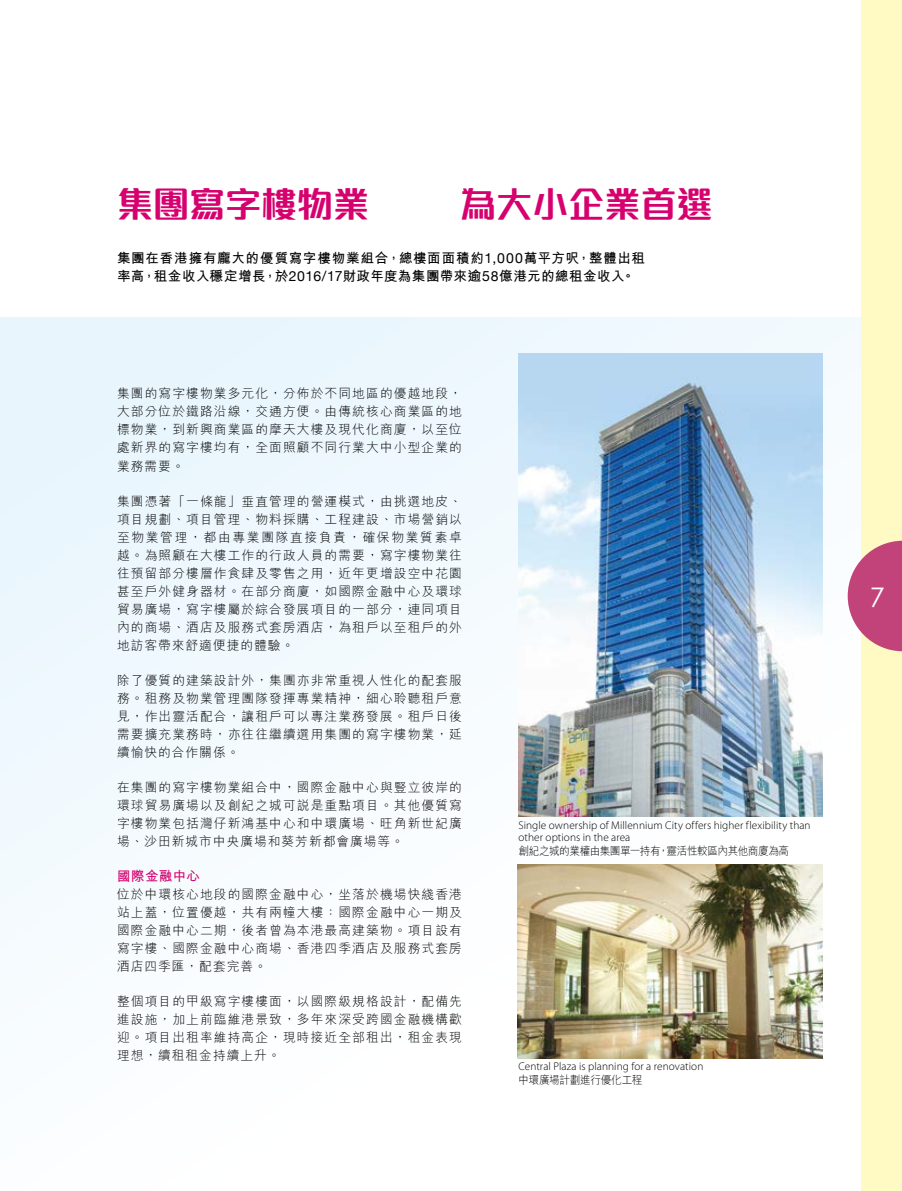
<style>
.page{position:relative;width:902px;height:1191px;background:#fff}
.page>*{position:absolute;margin:0;border:0;box-sizing:border-box;transform-origin:0 0}
.t1{font:700 36px "M Finance HK";color:#d6006f}
.t2{font:27px "Century Gothic";color:#fff}
.t3{font:700 13.5px/18px "M Hei HK";letter-spacing:.045em;color:#000}
.t4{font:700 13.5px "M Hei HK";letter-spacing:.025em;color:#d6006f}
.t5{font:300 12.75px/18px "M Hei HK";letter-spacing:.085em;color:#000;text-align:justify}
.t6{font:300 11.25px/12px "Myriad Pro";letter-spacing:.005em;color:#000}
.t7{font:300 11.25px "M Hei HK";letter-spacing:-.045em;color:#000;scale:.95 1}
.s1{font-family:"Helvetica Neue";font-weight:400;font-size:14.1px}
</style>
<div class="page">
<div style="left:0;top:318px;width:901px;height:873px;background:linear-gradient(to right,#f0f9fe,#fefefe)"></div>
<img style="left:518px;top:353px;width:304px;height:463px">
<img style="left:517px;top:864px;width:305px;height:195px">
<div style="left:861px;top:0;width:40px;height:1191px;background:#fffac4"></div>
<svg style="left:847px;top:541px;width:54px;height:110px"></svg>
<h1 class="t1" style="left:117px;top:185px;width:253px">集團寫字樓物業</h1>
<h1 class="t1" style="left:460px;top:185px;width:253px">為大小企業首選</h1>
<p class="t3" style="left:117px;top:248px;width:529px">集團在香港擁有龐大的優質寫字樓物業組合，總樓面面積約<span class="s1">1,000</span>萬平方呎，整體出租率高，租金收入穩定增長，於<span class="s1">2016/17</span>財政年度為集團帶來逾<span class="s1">58</span>億港元的總租金收入。</p>
<p class="t5" style="left:117px;top:384px;width:346px">集團的寫字樓物業多元化，分佈於不同地區的優越地段，大部分位於鐵路沿線，交通方便。由傳統核心商業區的地標物業，到新興商業區的摩天大樓及現代化商廈，以至位處新界的寫字樓均有，全面照顧不同行業大中小型企業的業務需要。</p>
<p class="t5" style="left:117px;top:491px;width:346px">集團憑著「一條龍」垂直管理的營運模式，由挑選地皮、項目規劃、項目管理、物料採購、工程建設、市場營銷以至物業管理，都由專業團隊直接負責，確保物業質素卓越。為照顧在大樓工作的行政人員的需要，寫字樓物業往往預留部分樓層作食肆及零售之用，近年更增設空中花園甚至戶外健身器材。在部分商廈，如國際金融中心及環球貿易廣場，寫字樓屬於綜合發展項目的一部分，連同項目內的商場、酒店及服務式套房酒店，為租戶以至租戶的外地訪客帶來舒適便捷的體驗。</p>
<p class="t5" style="left:117px;top:671px;width:346px">除了優質的建築設計外，集團亦非常重視人性化的配套服務。租務及物業管理團隊發揮專業精神，細心聆聽租戶意見，作出靈活配合，讓租戶可以專注業務發展。租戶日後需要擴充業務時，亦往往繼續選用集團的寫字樓物業，延續愉快的合作關係。</p>
<p class="t5" style="left:117px;top:778px;width:346px">在集團的寫字樓物業組合中，國際金融中心與豎立彼岸的環球貿易廣場以及創紀之城可說是重點項目。其他優質寫字樓物業包括灣仔新鴻基中心和中環廣場、旺角新世紀廣場、沙田新城市中央廣場和葵芳新都會廣場等。</p>
<p class="t4" style="left:117px;top:866px;width:84px">國際金融中心</p>
<p class="t5" style="left:117px;top:884px;width:346px">位於中環核心地段的國際金融中心，坐落於機場快綫香港站上蓋，位置優越，共有兩幢大樓：國際金融中心一期及國際金融中心二期，後者曾為本港最高建築物。項目設有寫字樓、國際金融中心商場、香港四季酒店及服務式套房酒店四季匯，配套完善。</p>
<p class="t5" style="left:117px;top:992px;width:346px">整個項目的甲級寫字樓樓面，以國際級規格設計，配備先進設施，加上前臨維港景致，多年來深受跨國金融機構歡迎。項目出租率維持高企，現時接近全部租出，租金表現理想，續租租金持續上升。</p>
<p class="t6" style="left:518px;top:818px;width:293px">Single ownership of Millennium City offers higher flexibility than other options in the area</p>
<p class="t7" style="left:518px;top:844px;width:286px">創紀之城的業權由集團單一持有，靈活性較區內其他商廈為高</p>
<p class="t6" style="left:518px;top:1060px;width:186px">Central Plaza is planning for a renovation</p>
<p class="t7" style="left:518px;top:1074px;width:132px">中環廣場計劃進行優化工程</p>
<h2 class="t2" style="left:869px;top:581px;width:16px">7</h2>
</div>
